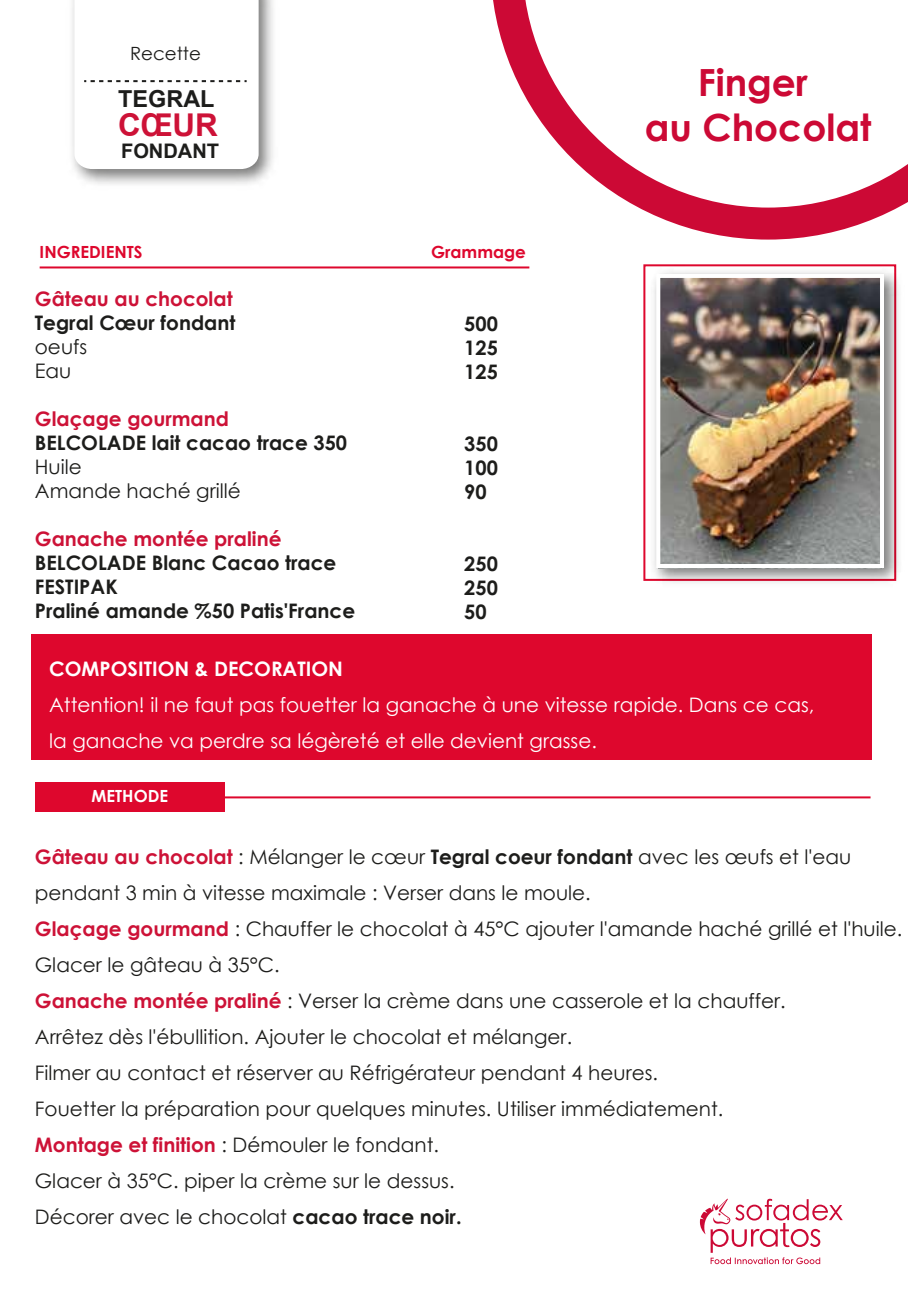
<style>
.page{position:relative;width:908px;height:1304px;background:#fff}
.page>*{position:absolute;margin:0;border:0;box-sizing:border-box;transform-origin:0 0}
.t1{font:700 37.4px/45px "Century Gothic";color:#cc0935;text-align:center}
.t2{font:700 31.4px "Arial";color:#cd1237}
.t3{font:700 23.4px "Arial";color:#1d1d1b}
.t4{font:20px/36px "Century Gothic";color:#1d1d1b}
.t5{font:700 20px/24px "Century Gothic";color:#1d1d1b;text-align:justify}
.t6{font:20px/36px "Century Gothic";color:#fff}
.t7{font:700 20px "Century Gothic";color:#cd1237}
.t8{font:700 20px "Century Gothic";color:#fff}
.t9{font:700 20px "Arial";color:#1d1d1b}
.t10{font:18.2px "Century Gothic";color:#1d1d1b}
.t11{font:700 16.8px "Century Gothic";color:#de072d}
.t12{font:700 16.8px "Century Gothic";color:#fff}
.s1{font-weight:700;color:#cd1237}
.s2{font-weight:700}
</style>
<div class="page">
<svg style="left:699px;top:1198px;width:143px;height:66px"></svg>
<hr style="left:40px;top:266px;width:489px;height:2px;background:#de072d">
<hr style="left:225px;top:796px;width:645px;height:2px;background:#de072d">
<div style="left:35px;top:782px;width:190px;height:30px;background:#de072d"></div>
<img style="left:643px;top:264px;width:256px;height:319px">
<img style="left:661px;top:279px;width:217px;height:284px">
<div style="left:656px;top:274px;width:227px;height:294px;border:4px solid #fff"></div>
<img style="left:72px;top:0;width:201px;height:184px">
<svg style="left:493px;top:0;width:414px;height:240px"></svg>
<svg style="left:74px;top:0;width:184px;height:169px"></svg>
<div style="left:32px;top:634px;width:839px;height:125px;background:#de072d"></div>
<p class="t10" style="left:130px;top:41px;width:72px">Recette</p>
<p class="t3" style="left:118px;top:83px;width:98px">TEGRAL</p>
<h2 class="t2" style="left:118px;top:105px;width:101px">CŒUR</h2>
<p class="t9" style="left:121px;top:137px;width:100px">FONDANT</p>
<p class="t11" style="left:40px;top:242px;width:104px">INGREDIENTS</p>
<p class="t11" style="left:431px;top:242px;width:96px">Grammage</p>
<p class="t7" style="left:35px;top:286px;width:199px">Gâteau au chocolat</p>
<p class="t5" style="left:35px;top:310px;width:202px">Tegral Cœur fondant</p>
<p class="t4" style="left:35px;top:334px;width:54px;line-height:24px">oeufs<br>Eau</p>
<p class="t7" style="left:35px;top:406px;width:196px">Glaçage gourmand</p>
<p class="t5" style="left:35px;top:430px;width:313px">BELCOLADE lait cacao trace 350</p>
<p class="t4" style="left:35px;top:454px;width:207px;line-height:24px">Huile<br>Amande haché grillé</p>
<p class="t7" style="left:35px;top:526px;width:248px">Ganache montée praliné</p>
<p class="t5" style="left:35px;top:550px;width:321px;text-align:left">BELCOLADE Blanc Cacao trace<br>FESTIPAK<br>Praliné amande %50 Patis'France</p>
<p class="t5" style="left:464px;top:311px;width:35px">500<br>125<br>125</p>
<p class="t5" style="left:464px;top:431px;width:35px">350<br>100<br>90</p>
<p class="t5" style="left:464px;top:551px;width:35px">250<br>250<br>50</p>
<h1 class="t1" style="left:644px;top:59px;width:228px">Finger<br>au Chocolat</h1>
<p class="t8" style="left:49px;top:657px;width:295px">COMPOSITION &amp; DECORATION</p>
<p class="t6" style="left:49px;top:687px;width:766px">Attention! il ne faut pas fouetter la ganache à une vitesse rapide. Dans ce cas, la ganache va perdre sa légèreté et elle devient grasse.</p>
<p class="t12" style="left:91px;top:786px;width:78px">METHODE</p>
<p class="t4" style="left:35px;top:838px;width:868px"><span class="s1">Gâteau au chocolat</span> : Mélanger le cœur <span class="s2">Tegral coeur fondant</span> avec les œufs et l'eau pendant 3 min à vitesse maximale : Verser dans le moule.<br><span class="s1">Glaçage gourmand</span> : Chauffer le chocolat à 45°C ajouter l'amande haché grillé et l'huile.<br>Glacer le gâteau à 35°C.<br><span class="s1">Ganache montée praliné</span> : Verser la crème dans une casserole et la chauffer.<br>Arrêtez dès l'ébullition. Ajouter le chocolat et mélanger.<br>Filmer au contact et réserver au Réfrigérateur pendant 4 heures.<br>Fouetter la préparation pour quelques minutes. Utiliser immédiatement.<br><span class="s1">Montage et finition</span> : Démouler le fondant.<br>Glacer à 35°C. piper la crème sur le dessus.<br>Décorer avec le chocolat <span class="s2">cacao trace noir.</span></p>
</div>
